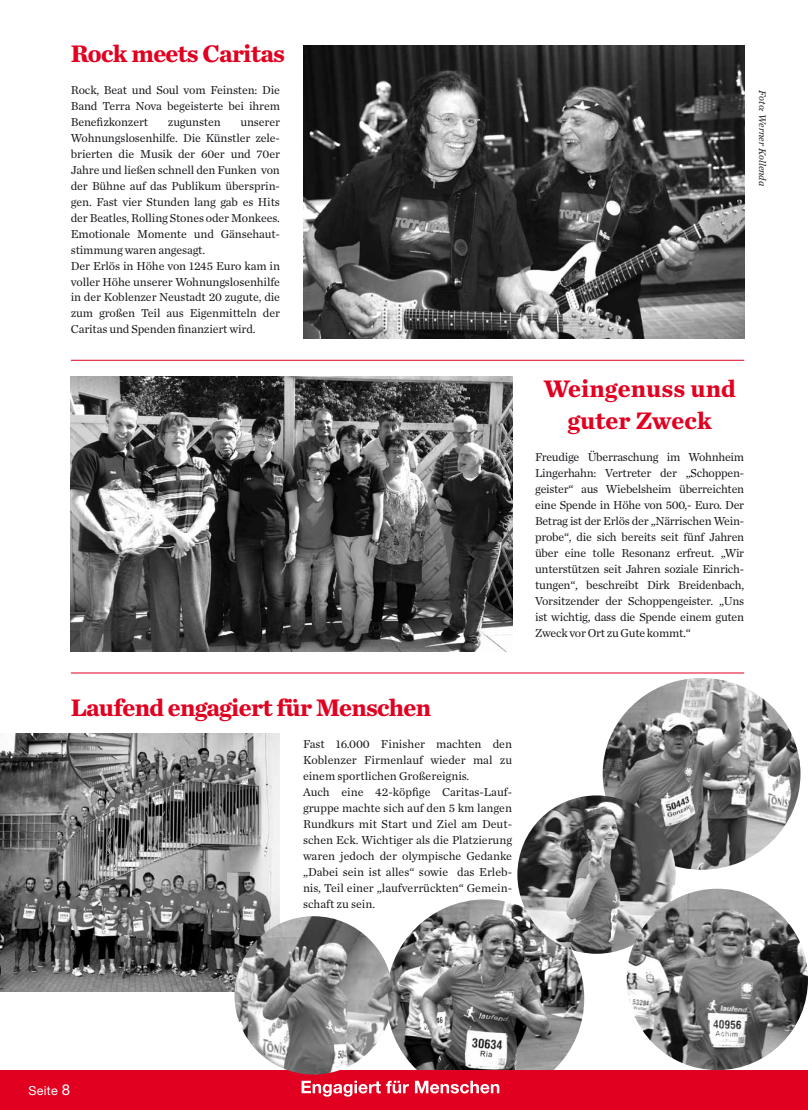
<style>
.page{position:relative;width:808px;height:1110px;background:#fff}
.page>*{position:absolute;margin:0;border:0;box-sizing:border-box;transform-origin:0 0}
.t1{font:700 25px "Chronicle Text G1";letter-spacing:-.03em;color:#e20020}
.t2{font:700 25px/31.9px "Chronicle Text G1";color:#e20020;text-align:center}
.t3{font:12.5px "Helvetica Neue";letter-spacing:.025em;color:#fff}
.t4{font:12px/16px "Chronicle Text G1";letter-spacing:-.01em;color:#1a171c;text-align:justify}
.t5{font:italic 10px "Chronicle Text G1";letter-spacing:.005em;color:#1a171c}
.s1{font-size:15px}
</style>
<div class="page">
<img style="left:386px;top:899px;width:198px;height:198px;border-radius:99px">
<div style="left:0;top:1070px;width:808px;height:39px;background:#e20020"></div>
<svg style="left:302px;top:1080px;width:107px;height:16px"></svg>
<svg style="left:415px;top:1080px;width:84px;height:13px"></svg>
<hr style="left:71px;top:360px;width:673px;height:1px;background:#e20020">
<img style="left:71px;top:376px;width:441px;height:275px">
<hr style="left:71px;top:672px;width:673px;height:1px;background:#e20020">
<img style="left:0;top:733px;width:280px;height:258px">
<img style="left:303px;top:46px;width:441px;height:293px">
<img style="left:603px;top:678px;width:197px;height:191px">
<img style="left:517px;top:795px;width:159px;height:158px;border-radius:79px">
<img style="left:234px;top:915px;width:159px;height:159px;border-radius:79px">
<img style="left:627px;top:888px;width:181px;height:181px;border-radius:91px">
<h1 class="t1" style="left:71px;top:33px;width:216px">Rock meets Caritas</h1>
<p class="t4" style="left:71px;top:81px;width:211px">Rock, Beat und Soul vom Feinsten: Die Band Terra Nova begeisterte bei ihrem Benefizkonzert</p>
<p class="t4" style="left:168px;top:113px;width:54px">zugunsten</p>
<p class="t4" style="left:71px;top:113px;width:211px;text-align:left;text-indent:170px">unserer Wohnungslosenhilfe. Die Künstler zele&shy;brierten die Musik der 60er und 70er Jahre und ließen schnell den Funken von der Bühne auf das Publikum übersprin&shy;gen. Fast vier Stunden lang gab es Hits der Beatles, Rolling Stones oder Monkees.<br>Emotionale Momente und Gänsehaut&shy;stimmung waren angesagt.<br>Der Erlös in Höhe von 1245 Euro kam in voller Höhe unserer Wohnungslosenhilfe in der Koblenzer Neustadt 20 zugute, die zum großen Teil aus Eigenmitteln der Caritas und Spenden finanziert wird.</p>
<p class="t5" style="left:770px;top:90px;width:97px;rotate:90deg">Foto: Werner Kollenda</p>
<h1 class="t2" style="left:543px;top:371px;width:194px">Weingenuss und guter Zweck</h1>
<p class="t4" style="left:535px;top:448px;width:211px">Freudige Überraschung im Wohnheim Lingerhahn: Vertreter der „Schoppen&shy;geister“ aus Wiebelsheim überreichten eine Spende in Höhe von 500,- Euro. Der Betrag ist der Erlös der „Närrischen Wein&shy;probe“, die sich bereits seit fünf Jahren über eine tolle Resonanz erfreut. „Wir unterstützen seit Jahren soziale Einrich&shy;tungen“, beschreibt Dirk Breidenbach, Vorsitzender der Schoppengeister. „Uns ist wichtig, dass die Spende einem guten Zweck vor Ort zu Gute kommt.“</p>
<h1 class="t1" style="left:71px;top:687px;width:362px">Laufend engagiert für Menschen</h1>
<p class="t4" style="left:303px;top:735px;width:211px;text-align:left">Fast 16.000 Finisher machten den Koblenzer Firmenlauf wieder mal zu einem sportlichen Großereignis.<br>Auch eine 42-köpfige Caritas-Lauf&shy;gruppe machte sich auf den 5 km langen Rundkurs mit Start und Ziel am Deut&shy;schen Eck. Wichtiger als die Platzierung waren jedoch der olympische Gedanke „Dabei sein ist alles“ sowie das Erleb&shy;nis, Teil einer „laufverrückten“ Gemein&shy;schaft zu sein.</p>
<p class="t3" style="left:28px;top:1082px;width:43px">Seite <span class="s1">8</span></p>
</div>
